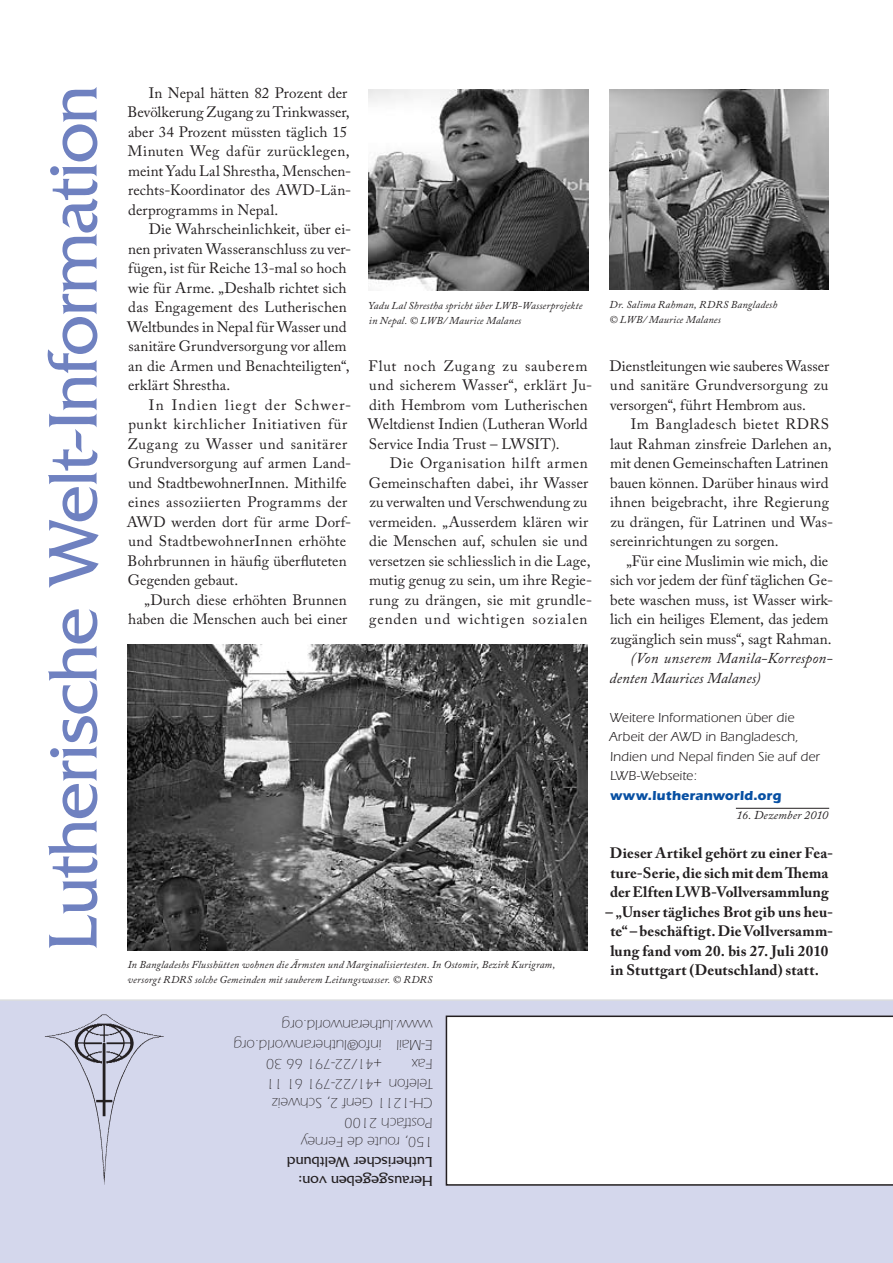
<style>
.page{position:relative;width:893px;height:1263px;background:#fff}
.page>*{position:absolute;margin:0;border:0;box-sizing:border-box;transform-origin:0 0}
.t1{font:72px "Friz Quadrata";letter-spacing:-.02em;color:#6f81c0}
.t2{font:15px/19.5px "Adobe Caslon Pro";letter-spacing:.01em;color:#231f20}
.t3{font:700 15px/19.5px "Adobe Caslon Pro";letter-spacing:.01em;color:#231f20}
.t4{font:300 15px/19.5px "Itc Eras";color:#231f20}
.t5{font:italic 15px/19.5px "Adobe Caslon Pro";letter-spacing:.005em;color:#231f20}
.t6{font:15px/19.5px "Friz Quadrata";color:#231f20}
.t7{font:13.5px/19.5px "Itc Eras";letter-spacing:.01em;color:#231f20}
.t8{font:700 13.5px "Itc Eras";letter-spacing:.01em;color:#0850a3}
.t9{font:italic 12px "Adobe Caslon Pro";letter-spacing:.015em;color:#231f20}
.t10{font:italic 10.5px/15px "Adobe Caslon Pro";letter-spacing:.015em;color:#231f20}
</style>
<div class="page">
<div style="left:0;top:999px;width:893px;height:264px;background:#d4d7ec"></div>
<img style="left:43px;top:1004px;width:120px;height:193px">
<svg style="left:446px;top:1015px;width:447px;height:171px"></svg>
<hr style="left:736px;top:808px;width:93px;height:1px;background:#231f20">
<img style="left:369px;top:89px;width:219px;height:202px">
<img style="left:609px;top:89px;width:220px;height:201px">
<img style="left:128px;top:644px;width:459px;height:307px">
<h1 class="t1" style="left:33px;top:951px;width:868px;rotate:-90deg">Lutherische Welt-Information</h1>
<p class="t2" style="left:128px;top:83px;width:225px;text-indent:21px">In Nepal hätten 82 Prozent der<br>Bevölkerung Zugang zu Trinkwasser, aber 34 Prozent müssten täglich 15<br>Minuten Weg dafür zurücklegen, meint Yadu Lal Shrestha, Menschen&shy;rechts-Koordinator des AWD-Län&shy;derprogramms in Nepal.</p>
<p class="t2" style="left:127px;top:219px;width:226px;text-indent:22px">Die Wahrscheinlichkeit, über ei&shy;nen privaten Wasseranschluss zu ver&shy;fügen, ist für Reiche 13-mal so hoch wie für Arme. „Deshalb richtet sich das Engagement des Lutherischen Weltbundes in Nepal für Wasser und sanitäre Grundversorgung vor allem an die Armen und Benachteiligten“, erklärt Shrestha.</p>
<p class="t2" style="left:127px;top:395px;width:226px;text-indent:22px">In Indien liegt der Schwer&shy;punkt kirchlicher Initiativen für<br>Zugang zu Wasser und sanitärer<br>Grundversorgung auf armen Land&shy;und StadtbewohnerInnen. Mithilfe eines assoziierten Programms der<br>AWD werden dort für arme Dorf&shy;und StadtbewohnerInnen erhöhte<br>Bohrbrunnen in häufig überfluteten<br>Gegenden gebaut.</p>
<p class="t2" style="left:128px;top:590px;width:221px;text-align:right">„Durch diese erhöhten Brunnen haben die Menschen auch bei einer</p>
<p class="t10" style="left:369px;top:298px;width:215px">Yadu Lal Shrestha spricht über LWB-Wasserprojekte in Nepal. © LWB/ Maurice Malanes</p>
<p class="t10" style="left:609px;top:297px;width:169px">Dr. Salima Rahman, RDRS Bangladesh © LWB/ Maurice Malanes</p>
<p class="t2" style="left:368px;top:356px;width:226px">Flut noch Zugang zu sauberem und sicherem Wasser“, erklärt Ju&shy;dith Hembrom vom Lutherischen<br>Weltdienst Indien (Lutheran World<br>Service India Trust – LWSIT).</p>
<p class="t2" style="left:369px;top:453px;width:225px;text-indent:21px">Die Organisation hilft armen Gemeinschaften dabei, ihr Wasser zu verwalten und Verschwendung zu vermeiden. „Ausserdem klären wir die Menschen auf, schulen sie und versetzen sie schliesslich in die Lage, mutig genug zu sein, um ihre Regie&shy;rung zu drängen, sie mit grundle&shy;genden und wichtigen sozialen</p>
<p class="t2" style="left:610px;top:356px;width:221px;text-align:justify">Dienstleitungen wie sauberes Wasser und sanitäre Grundversorgung zu versorgen“, führt Hembrom aus.</p>
<p class="t2" style="left:610px;top:414px;width:224px;text-indent:21px">Im Bangladesch bietet RDRS laut Rahman zinsfreie Darlehen an, mit denen Gemeinschaften Latrinen bauen können. Darüber hinaus wird ihnen beigebracht, ihre Regierung zu drängen, für Latrinen und Was&shy;sereinrichtungen zu sorgen.</p>
<p class="t2" style="left:610px;top:551px;width:224px;text-indent:16px">„Für eine Muslimin wie mich, die sich vor jedem der fünf täglichen Ge&shy;bete waschen muss, ist Wasser wirk&shy;lich ein heiliges Element, das jedem zugänglich sein muss“, sagt Rahman.</p>
<p class="t5" style="left:609px;top:648px;width:225px;text-indent:21px">(Von unserem Manila-Korrespon&shy;denten Maurices Malanes)</p>
<p class="t7" style="left:609px;top:707px;width:212px">Weitere Informationen über die<br>Arbeit der AWD in Bangladesch,<br>Indien und Nepal finden Sie auf der<br>LWB-Webseite:</p>
<p class="t8" style="left:610px;top:787px;width:173px">www.lutheranworld.org</p>
<p class="t9" style="left:736px;top:808px;width:93px">16. Dezember 2010</p>
<p class="t3" style="left:610px;top:843px;width:225px">Dieser Artikel gehört zu einer Fea&shy;ture-Serie, die sich mit dem Thema der Elften LWB-Vollversammlung</p>
<p class="t3" style="left:610px;top:902px;width:224px;text-indent:-5px">– „Unser tägliches Brot gib uns heu&shy;te“ – beschäftigt. Die Vollversamm&shy;lung fand vom 20. bis 27. Juli 2010 in Stuttgart (Deutschland) statt.</p>
<p class="t10" style="left:128px;top:957px;width:429px">In Bangladeshs Flusshütten wohnen die Ärmsten und Marginalisiertesten. In Ostomir, Bezirk Kurigram, versorgt RDRS solche Gemeinden mit sauberem Leitungswasser. © RDRS</p>
<p class="t4" style="left:433px;top:1054px;width:153px;rotate:-180deg">E-Mail www.lutheranworld.org</p>
<p class="t4" style="left:382px;top:1054px;width:150px;rotate:-180deg">info@lutheranworld.org</p>
<p class="t4" style="left:382px;top:1074px;width:117px;rotate:-180deg">+41/22-791 66 30</p>
<p class="t4" style="left:433px;top:1074px;width:22px;rotate:-180deg">Fax</p>
<p class="t4" style="left:382px;top:1093px;width:117px;rotate:-180deg">+41/22-791 61 11</p>
<p class="t4" style="left:433px;top:1093px;width:45px;rotate:-180deg">Telefon</p>
<p class="t4" style="left:433px;top:1113px;width:162px;rotate:-180deg">CH-1211 Genf 2, Schweiz</p>
<p class="t4" style="left:433px;top:1132px;width:90px;rotate:-180deg">Postfach 2100</p>
<p class="t4" style="left:433px;top:1152px;width:133px;rotate:-180deg">150, route de Ferney</p>
<p class="t6" style="left:433px;top:1191px;width:148px;rotate:-180deg">Herausgegeben von:<br>Lutherischer Weltbund</p>
</div>
